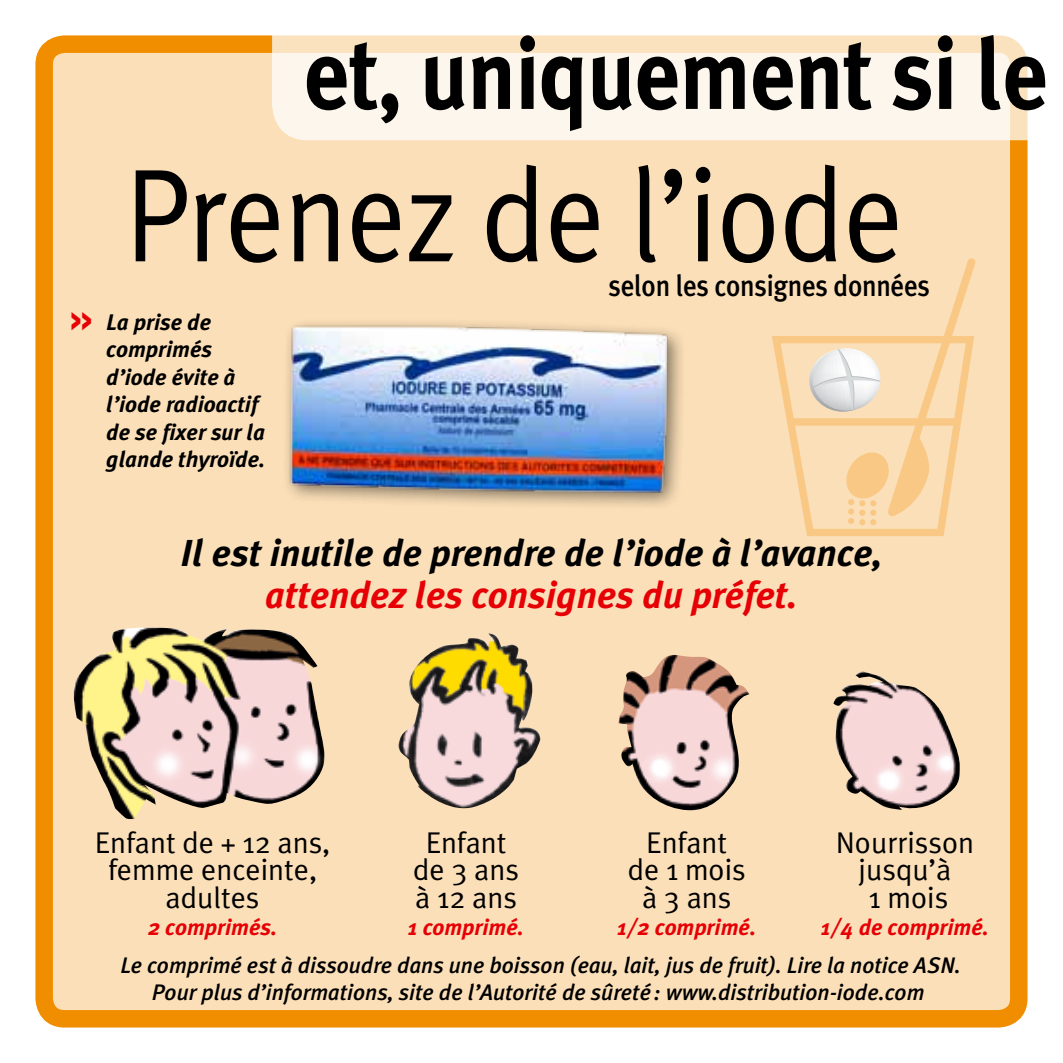
<style>
.page{position:relative;width:1063px;height:1063px;background:#fff}
.page>*{position:absolute;margin:0;border:0;box-sizing:border-box;transform-origin:0 0}
.t1{font:132.5px "Meta Plus Normal";letter-spacing:-.01em;color:#000;scale:.9 1}
.t2{font:700 100px "Meta Plus";letter-spacing:-.01em;color:#000;scale:.9 1}
.t3{font:italic 700 37.5px "Meta Plus";color:#000}
.t4{font:italic 700 37.5px "Meta Plus";color:#e60005}
.t5{font:30px/27.5px "Meta Plus Normal";color:#000;text-align:center}
.t6{font:500 30px "Meta Plus";letter-spacing:-.01em;color:#000;scale:.9 1}
.t7{font:italic 500 22.5px/27.5px "Meta Plus";color:#000;text-align:center}
.t8{font:italic 700 22.5px/27.5px "Meta Plus";color:#000}
.t9{font:italic 700 22.5px "Meta Plus";color:#e60005}
.s1{font-family:"Helvetica Neue LT Std";font-weight:900;font-style:normal;font-size:35px;color:#e60005}
</style>
<div class="page">
<div style="left:44px;top:44px;width:975px;height:975px;background:#fbdfb8;border-radius:20px"></div>
<div style="left:35px;top:35px;width:993px;height:993px;border:18px solid #f18e00;border-radius:20px"></div>
<svg style="left:772px;top:258px;width:204px;height:278px"></svg>
<div style="left:281px;top:317px;width:406px;height:194px;background:#000;opacity:.5"></div>
<img style="left:283px;top:318px;width:390px;height:180px">
<img style="left:73px;top:627px;width:252px;height:192px">
<img style="left:398px;top:633px;width:142px;height:176px">
<img style="left:833px;top:672px;width:127px;height:138px">
<svg style="left:272px;top:35px;width:756px;height:105px;background:#fcf2e4"></svg>
<img style="left:618px;top:655px;width:131px;height:156px">
<h2 class="t2" style="left:304px;top:16px;width:829px">et, uniquement si le</h2>
<h1 class="t1" style="left:125px;top:139px;width:867px">Prenez de l’iode</h1>
<h3 class="t6" style="left:609px;top:269px;width:359px">selon les consignes données</h3>
<p class="t8" style="left:106px;top:308px;width:160px;text-indent:-35px"><span class="s1">&gt;&gt;</span> La prise de comprimés d’iode évite à l’iode radioactif de se fixer sur la glande thyroïde.</p>
<h3 class="t3" style="left:180px;top:531px;width:704px">Il est inutile de prendre de l’iode à l’avance,</h3>
<h3 class="t4" style="left:266px;top:574px;width:533px">attendez les consignes du préfet.</h3>
<h3 class="t5" style="left:95px;top:828px;width:237px">Enfant de + 12 ans, femme enceinte, adultes</h3>
<p class="t9" style="left:148px;top:914px;width:131px">2 comprimés.</p>
<h3 class="t5" style="left:413px;top:828px;width:107px">Enfant de 3 ans à 12 ans</h3>
<p class="t9" style="left:408px;top:914px;width:117px">1 comprimé.</p>
<h3 class="t5" style="left:628px;top:828px;width:120px">Enfant de 1 mois à 3 ans</h3>
<p class="t9" style="left:617px;top:914px;width:140px">1/2 comprimé.</p>
<h3 class="t5" style="left:836px;top:828px;width:140px">Nourrisson jusqu’à<br>1 mois</h3>
<p class="t9" style="left:821px;top:914px;width:169px">1/4 de comprimé.</p>
<p class="t7" style="left:121px;top:951px;width:842px">Le comprimé est à dissoudre dans une boisson (eau, lait, jus de fruit). Lire la notice ASN.<br>Pour plus d’informations, site de l’Autorité de sûreté: www.distribution-iode.com</p>
</div>
